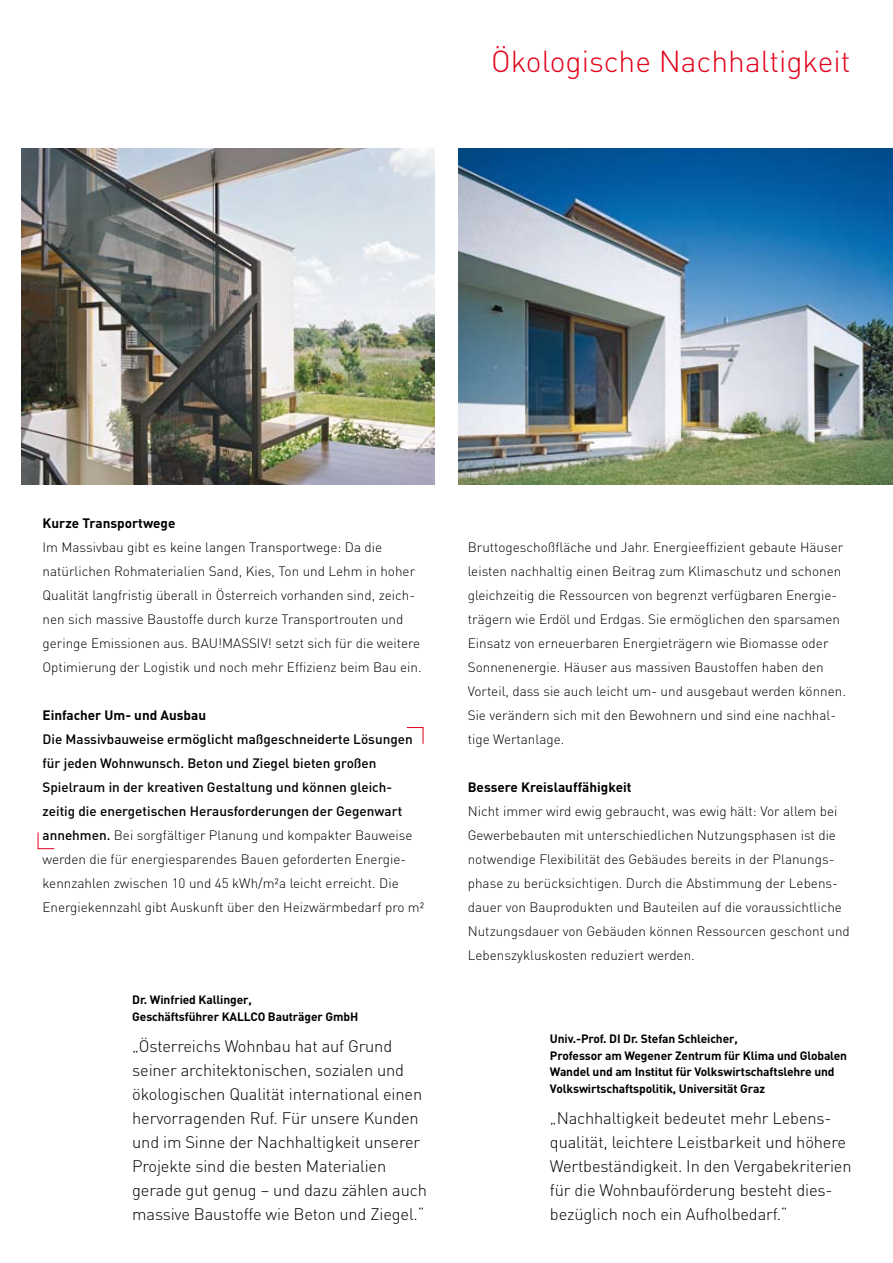
<style>
.page{position:relative;width:893px;height:1263px;background:#fff}
.page>*{position:absolute;margin:0;border:0;box-sizing:border-box;transform-origin:0 0}
.t1{font:300 30px "DIN";color:#e2001a}
.t2{font:300 16.5px/24px "DIN";letter-spacing:-.01em;color:#000}
.t3{font:300 13.5px/24px "DIN";color:#000}
.t4{font:500 13.5px/24px "DIN";color:#000}
.t5{font:700 13.5px "DIN";color:#000}
.t6{font:700 12px/16.5px "DIN";letter-spacing:-.01em;color:#000}
.s1{font-weight:300}
</style>
<div class="page">
<img style="left:21px;top:149px;width:413px;height:336px">
<img style="left:458px;top:149px;width:435px;height:336px">
<svg style="left:37px;top:832px;width:18px;height:17px"></svg>
<svg style="left:406px;top:727px;width:18px;height:17px"></svg>
<h1 class="t1" style="left:491px;top:43px;width:361px">Ökologische Nachhaltigkeit</h1>
<p class="t5" style="left:43px;top:514px;width:134px">Kurze Transportwege</p>
<p class="t3" style="left:43px;top:535px;width:381px">Im Massivbau gibt es keine langen Transportwege: Da die natürlichen Rohmaterialien Sand, Kies, Ton und Lehm in hoher Qualität langfristig überall in Österreich vorhanden sind, zeich&shy;nen sich massive Baustoffe durch kurze Transportrouten und geringe Emissionen aus. BAU!MASSIV! setzt sich für die weitere Optimierung der Logistik und noch mehr Effizienz beim Bau ein.</p>
<p class="t5" style="left:43px;top:706px;width:165px">Einfacher Um- und Ausbau</p>
<p class="t4" style="left:43px;top:727px;width:383px">Die Massivbauweise ermöglicht maßgeschneiderte Lösungen für jeden Wohnwunsch. Beton und Ziegel bieten großen Spielraum in der kreativen Gestaltung und können gleich&shy;zeitig die energetischen Herausforderungen der Gegenwart annehmen. <span class="s1">Bei sorgfältiger Planung und kompakter Bauweise werden die für energiesparendes Bauen geforderten Energie&shy;kennzahlen zwischen 10 und 45 kWh/m²a leicht erreicht. Die Energiekennzahl gibt Auskunft über den Heizwärmbedarf pro m²</span></p>
<p class="t6" style="left:132px;top:991px;width:228px">Dr. Winfried Kallinger,<br>Geschäftsführer KALLCO Bauträger GmbH</p>
<p class="t2" style="left:132px;top:1034px;width:296px">„Österreichs Wohnbau hat auf Grund seiner architektonischen, sozialen und ökologischen Qualität international einen hervorragenden Ruf. Für unsere Kunden und im Sinne der Nachhaltigkeit unserer Projekte sind die besten Materialien gerade gut genug – und dazu zählen auch massive Baustoffe wie Beton und Ziegel.“</p>
<p class="t3" style="left:468px;top:535px;width:380px">Bruttogeschoßfläche und Jahr. Energieeffizient gebaute Häuser leisten nachhaltig einen Beitrag zum Klimaschutz und schonen gleichzeitig die Ressourcen von begrenzt verfügbaren Energie&shy;trägern wie Erdöl und Erdgas. Sie ermöglichen den sparsamen Einsatz von erneuerbaren Energieträgern wie Biomasse oder Sonnenenergie. Häuser aus massiven Baustoffen haben den Vorteil, dass sie auch leicht um- und ausgebaut werden können.<br>Sie verändern sich mit den Bewohnern und sind eine nachhal&shy;tige Wertanlage.</p>
<p class="t5" style="left:468px;top:778px;width:165px">Bessere Kreislauffähigkeit</p>
<p class="t3" style="left:468px;top:799px;width:384px">Nicht immer wird ewig gebraucht, was ewig hält: Vor allem bei Gewerbebauten mit unterschiedlichen Nutzungsphasen ist die notwendige Flexibilität des Gebäudes bereits in der Planungs&shy;phase zu berücksichtigen. Durch die Abstimmung der Lebens&shy;dauer von Bauprodukten und Bauteilen auf die voraussichtliche Nutzungsdauer von Gebäuden können Ressourcen geschont und Lebenszykluskosten reduziert werden.</p>
<p class="t6" style="left:550px;top:1030px;width:299px">Univ.-Prof. DI Dr. Stefan Schleicher,<br>Professor am Wegener Zentrum für Klima und Globalen Wandel und am Institut für Volkswirtschaftslehre und Volkswirtschaftspolitik, Universität Graz</p>
<p class="t2" style="left:550px;top:1106px;width:303px">„Nachhaltigkeit bedeutet mehr Lebens&shy;qualität, leichtere Leistbarkeit und höhere Wertbeständigkeit. In den Vergabekriterien für die Wohnbauförderung besteht dies&shy;bezüglich noch ein Aufholbedarf.“</p>
</div>
